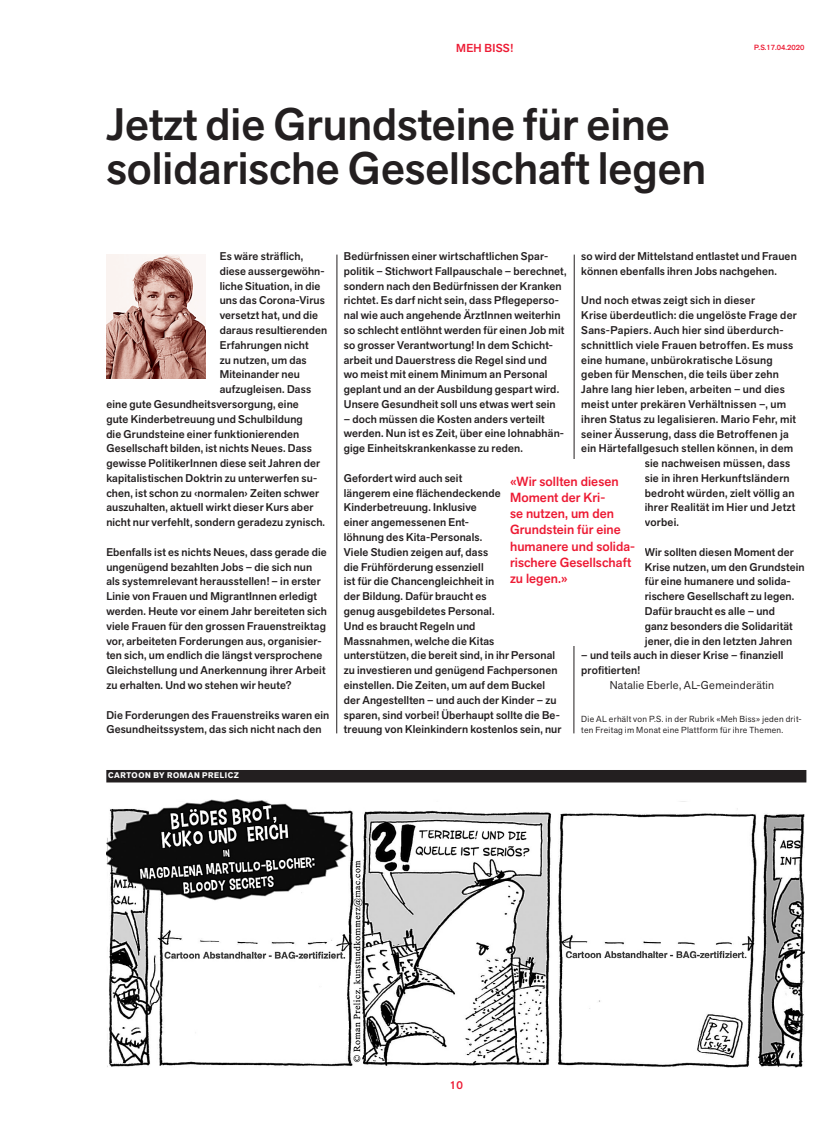
<style>
.page{position:relative;width:833px;height:1134px;background:#fff}
.page>*{position:absolute;margin:0;border:0;box-sizing:border-box;transform-origin:0 0}
.t1{font:500 45px/43.8px "Akzid Grtsk Next";color:#231f20}
.t2{font:500 13.12px/16.2px "Akzid Grtsk Next";letter-spacing:.005em;color:#ed1a33}
.t3{font:500 11.5px "Akzid Grtsk Next";letter-spacing:.02em;color:#ed1a33}
.t4{font:11.25px "Akzid Grtsk Next";letter-spacing:.025em;color:#231f20}
.t5{font:500 11.25px "Akzid Grtsk Next";color:#ed1a33}
.t6{font:500 11.12px/14.8px "Akzid Grtsk Next";letter-spacing:.01em;color:#231f20}
.t7{font:8.75px/11px "Akzid Grtsk Next";letter-spacing:.035em;color:#231f20}
.t8{font:700 8.12px "Akzid Grtsk Next";letter-spacing:.07em;color:#fff}
.t9{font:500 7.5px "Akzid Grtsk Next";color:#ed1a33}
</style>
<div class="page">
<img style="left:106px;top:799px;width:698px;height:268px">
<div style="left:106px;top:770px;width:700px;height:12px;background:#231f20"></div>
<hr style="left:573px;top:255px;width:1px;height:478px;background:#231f20">
<hr style="left:336px;top:255px;width:1px;height:478px;background:#231f20">
<img style="left:106px;top:255px;width:100px;height:123px">
<div style="left:503px;top:459px;width:142px;height:187px;background:#fff"></div>
<p class="t3" style="left:456px;top:41px;width:58px">MEH BISS!</p>
<p class="t9" style="left:754px;top:42px;width:52px">P.S.17.04.2020</p>
<h1 class="t1" style="left:106px;top:102px;width:601px">Jetzt die Grundsteine für eine solidarische Gesellschaft legen</h1>
<p class="t6" style="left:220px;top:249px;width:85px">Es wäre sträflich,</p>
<p class="t6" style="left:220px;top:263px;width:106px">diese aussergewöhn-</p>
<p class="t6" style="left:220px;top:278px;width:102px">liche Situation, in die</p>
<p class="t6" style="left:220px;top:293px;width:106px">uns das Corona-Virus</p>
<p class="t6" style="left:220px;top:308px;width:100px">versetzt hat, und die</p>
<p class="t6" style="left:220px;top:323px;width:109px">daraus resultierenden</p>
<p class="t6" style="left:220px;top:337px;width:90px">Erfahrungen nicht</p>
<p class="t6" style="left:220px;top:352px;width:88px">zu nutzen, um das</p>
<p class="t6" style="left:220px;top:367px;width:82px">Miteinander neu</p>
<p class="t6" style="left:220px;top:382px;width:93px">aufzugleisen. Dass</p>
<p class="t6" style="left:106px;top:397px;width:194px">eine gute Gesundheitsversorgung, eine</p>
<p class="t6" style="left:106px;top:411px;width:198px">gute Kinderbetreuung und Schulbildung</p>
<p class="t6" style="left:106px;top:426px;width:194px">die Grundsteine einer funktionierenden</p>
<p class="t6" style="left:106px;top:441px;width:207px">Gesellschaft bilden, ist nichts Neues. Dass</p>
<p class="t6" style="left:106px;top:456px;width:215px">gewisse PolitikerInnen diese seit Jahren der</p>
<p class="t6" style="left:106px;top:471px;width:212px">kapitalistischen Doktrin zu unterwerfen su-</p>
<p class="t6" style="left:106px;top:485px;width:214px">chen, ist schon zu ‹normalen› Zeiten schwer</p>
<p class="t6" style="left:106px;top:500px;width:208px">auszuhalten, aktuell wirkt dieser Kurs aber</p>
<p class="t6" style="left:106px;top:515px;width:220px">nicht nur verfehlt, sondern geradezu zynisch.</p>
<p class="t6" style="left:106px;top:545px;width:222px">Ebenfalls ist es nichts Neues, dass gerade die ungenügend bezahlten Jobs – die sich nun als systemrelevant herausstellen! – in erster Linie von Frauen und MigrantInnen erledigt werden. Heute vor einem Jahr bereiteten sich viele Frauen für den grossen Frauenstreiktag vor, arbeiteten Forderungen aus, organisier&shy;ten sich, um endlich die längst versprochene Gleichstellung und Anerkennung ihrer Arbeit zu erhalten. Und wo stehen wir heute?</p>
<p class="t6" style="left:106px;top:707px;width:224px">Die Forderungen des Frauenstreiks waren ein<br>Gesundheitssystem, das sich nicht nach den</p>
<p class="t8" style="left:108px;top:770px;width:132px">CARTOON BY ROMAN PRELICZ</p>
<p class="t6" style="left:344px;top:249px;width:224px">Bedürfnissen einer wirtschaftlichen Spar&shy;politik – Stichwort Fallpauschale – berechnet, sondern nach den Bedürfnissen der Kranken richtet. Es darf nicht sein, dass Pflegeperso&shy;nal wie auch angehende ÄrztInnen weiterhin so schlecht entlöhnt werden für einen Job mit so grosser Verantwortung! In dem Schicht&shy;arbeit und Dauerstress die Regel sind und<br>wo meist mit einem Minimum an Personal geplant und an der Ausbildung gespart wird.<br>Unsere Gesundheit soll uns etwas wert sein</p>
<p class="t6" style="left:344px;top:411px;width:222px">– doch müssen die Kosten anders verteilt werden. Nun ist es Zeit, über eine lohnabhän&shy;gige Einheitskrankenkasse zu reden.</p>
<p class="t6" style="left:344px;top:471px;width:219px">Gefordert wird auch seit<br>längerem eine flächendeckende Kinderbetreuung. Inklusive<br>einer angemessenen Ent-<br>löhnung des Kita-Personals.<br>Viele Studien zeigen auf, dass<br>die Frühförderung essenziell<br>ist für die Chancengleichheit in<br>der Bildung. Dafür braucht es<br>genug ausgebildetes Personal.<br>Und es braucht Regeln und<br>Massnahmen, welche die Kitas unterstützen, die bereit sind, in ihr Personal zu investieren und genügend Fachpersonen einstellen. Die Zeiten, um auf dem Buckel der Angestellten – und auch der Kinder – zu sparen, sind vorbei! Überhaupt sollte die Be&shy;treuung von Kleinkindern kostenlos sein, nur</p>
<p class="t6" style="left:581px;top:249px;width:217px">so wird der Mittelstand entlastet und Frauen können ebenfalls ihren Jobs nachgehen.</p>
<p class="t6" style="left:581px;top:293px;width:175px">Und noch etwas zeigt sich in dieser</p>
<p class="t6" style="left:581px;top:308px;width:217px">Krise überdeutlich: die ungelöste Frage der</p>
<p class="t6" style="left:581px;top:323px;width:204px">Sans-Papiers. Auch hier sind überdurch-</p>
<p class="t6" style="left:581px;top:337px;width:213px">schnittlich viele Frauen betroffen. Es muss</p>
<p class="t6" style="left:581px;top:352px;width:193px">eine humane, unbürokratische Lösung</p>
<p class="t6" style="left:581px;top:367px;width:199px">geben für Menschen, die teils über zehn</p>
<p class="t6" style="left:581px;top:382px;width:205px">Jahre lang hier leben, arbeiten – und dies</p>
<p class="t6" style="left:581px;top:397px;width:206px">meist unter prekären Verhältnissen –, um</p>
<p class="t6" style="left:581px;top:411px;width:216px">ihren Status zu legalisieren. Mario Fehr, mit</p>
<p class="t6" style="left:581px;top:426px;width:209px">seiner Äusserung, dass die Betroffenen ja</p>
<p class="t6" style="left:581px;top:441px;width:213px">ein Härtefallgesuch stellen können, in dem</p>
<p class="t6" style="left:645px;top:456px;width:147px">sie nachweisen müssen, dass</p>
<p class="t6" style="left:645px;top:471px;width:146px">sie in ihren Herkunftsländern</p>
<p class="t6" style="left:645px;top:485px;width:151px">bedroht würden, zielt völlig an</p>
<p class="t6" style="left:645px;top:500px;width:152px">ihrer Realität im Hier und Jetzt</p>
<p class="t6" style="left:645px;top:515px;width:36px">vorbei.</p>
<p class="t6" style="left:645px;top:545px;width:161px">Wir sollten diesen Moment der<br>Krise nutzen, um den Grundstein für eine humanere und solida&shy;rischere Gesellschaft zu legen.<br>Dafür braucht es alle – und<br>ganz besonders die Solidarität jener, die in den letzten Jahren</p>
<p class="t6" style="left:581px;top:648px;width:204px">– und teils auch in dieser Krise – finanziell profitierten!</p>
<p class="t4" style="left:609px;top:678px;width:166px">Natalie Eberle, AL-Gemeinderätin</p>
<p class="t7" style="left:581px;top:714px;width:222px">Die AL erhält von P.S. in der Rubrik «Meh Biss» jeden drit&shy;ten Freitag im Monat eine Plattform für ihre Themen.</p>
<p class="t2" style="left:510px;top:473px;width:127px">«Wir sollten diesen<br>Moment der Kri-<br>se nutzen, um den<br>Grundstein für eine humanere und solida&shy;rischere Gesellschaft zu legen.»</p>
<p class="t5" style="left:450px;top:1078px;width:14px">10</p>
</div>
